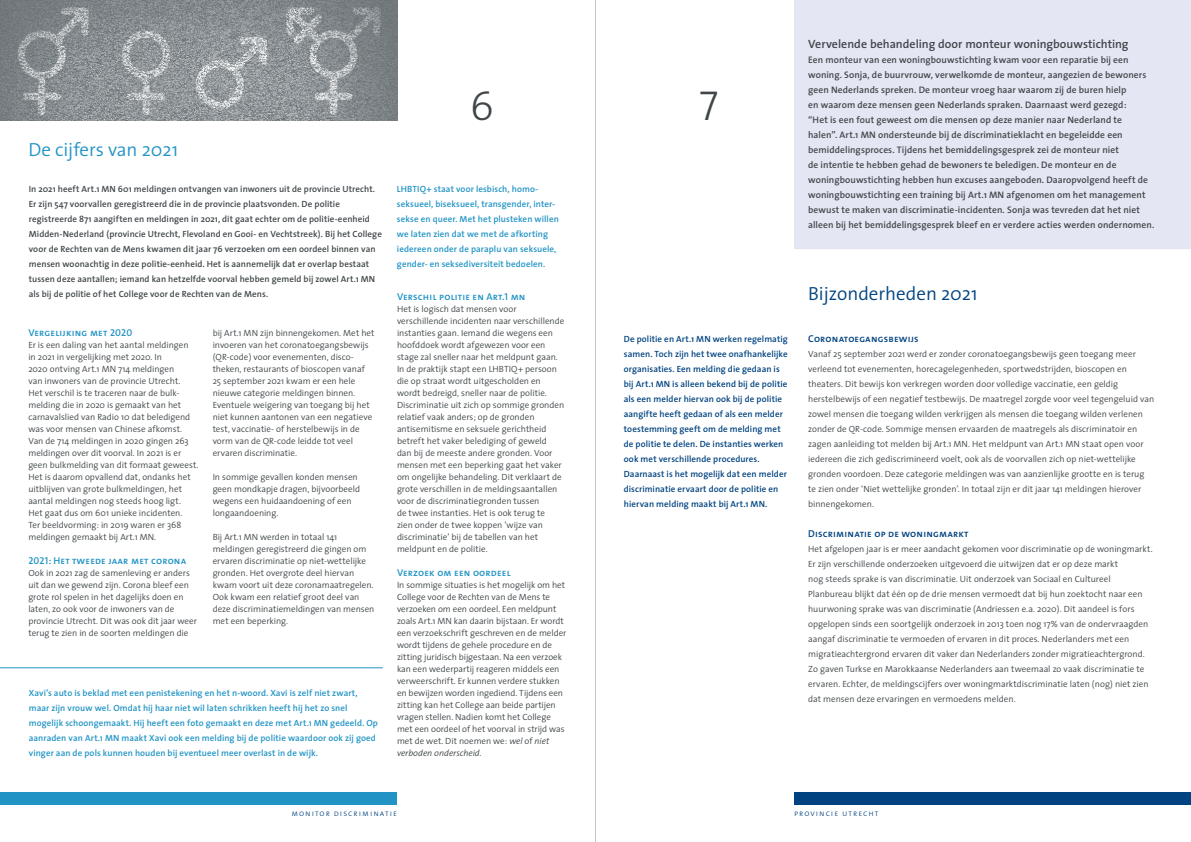
<style>
.page{position:relative;width:1191px;height:842px;background:#fff}
.page>*{position:absolute;margin:0;border:0;box-sizing:border-box;transform-origin:0 0}
.t1{font:42px "The Sans Light Caps";color:#404649}
.t2{font:300 19px "The Sans";color:#004380}
.t3{font:300 19px "The Sans";color:#2194c5}
.t4{font:600 12px "The Sans";color:#404649}
.t5{font:10px "The Sans Semi Bold Caps";letter-spacing:.02em;color:#2194c5}
.t6{font:10px "The Sans Semi Bold Caps";letter-spacing:.02em;color:#004380}
.t7{font:600 9.5px/15px "The Sans";letter-spacing:.01em;color:#404649}
.t8{font:300 9px/12px "The Sans";color:#404649}
.t9{font:600 9px/15px "The Sans";letter-spacing:.01em;color:#404649}
.t10{font:600 9px/15px "The Sans";letter-spacing:.01em;color:#2194c5}
.t11{font:600 9px/15px "The Sans";letter-spacing:.01em;color:#004380}
.t12{font:8.5px "The Sans Light Caps";letter-spacing:.12em;color:#004380}
.s1{font-style:italic}
</style>
<div class="page">
<hr style="left:595px;top:0;width:1px;height:842px;background:#c6c6c6">
<div style="left:794px;top:792px;width:397px;height:12px;background:#004380"></div>
<div style="left:0;top:792px;width:397px;height:12px;background:#2194c5"></div>
<div style="left:794px;top:0;width:397px;height:249px;background:#e4e7f3"></div>
<img style="left:0;top:0;width:397px;height:120px">
<hr style="left:0;top:667px;width:383px;height:1px;background:#2194c5">
<h2 class="t3" style="left:28px;top:134px;width:151px">De cijfers van 2021</h2>
<p class="t9" style="left:29px;top:181px;width:354px">In 2021 heeft Art.1 MN 601 meldingen ontvangen van inwoners uit de provincie Utrecht.<br>Er zijn 547 voorvallen geregistreerd die in de provincie plaatsvonden. De politie registreerde 871 aangiften en meldingen in 2021, dit gaat echter om de politie-eenheid Midden-Nederland (provincie Utrecht, Flevoland en Gooi- en Vechtstreek). Bij het College voor de Rechten van de Mens kwamen dit jaar 76 verzoeken om een oordeel binnen van mensen woonachtig in deze politie-eenheid. Het is aannemelijk dat er overlap bestaat tussen deze aantallen; iemand kan hetzelfde voorval hebben gemeld bij zowel Art.1 MN als bij de politie of het College voor de Rechten van de Mens.</p>
<p class="t5" style="left:28px;top:324px;width:105px">Vergelijking met 2020</p>
<p class="t8" style="left:28px;top:339px;width:172px">Er is een daling van het aantal meldingen<br>in 2021 in vergelijking met 2020. In<br>2020 ontving Art.1 MN 714 meldingen<br>van inwoners van de provincie Utrecht.<br>Het verschil is te traceren naar de bulk&shy;melding die in 2020 is gemaakt van het carnavalslied van Radio 10 dat beledigend was voor mensen van Chinese afkomst.<br>Van de 714 meldingen in 2020 gingen 263 meldingen over dit voorval. In 2021 is er geen bulkmelding van dit formaat geweest.<br>Het is daarom opvallend dat, ondanks het uitblijven van grote bulkmeldingen, het aantal meldingen nog steeds hoog ligt.<br>Het gaat dus om 601 unieke incidenten.<br>Ter beeldvorming: in 2019 waren er 368 meldingen gemaakt bij Art.1 MN.</p>
<p class="t5" style="left:28px;top:552px;width:159px">2021: Het tweede jaar met corona</p>
<p class="t8" style="left:28px;top:567px;width:170px">Ook in 2021 zag de samenleving er anders uit dan we gewend zijn. Corona bleef een grote rol spelen in het dagelijks doen en laten, zo ook voor de inwoners van de provincie Utrecht. Dit was ook dit jaar weer terug te zien in de soorten meldingen die</p>
<p class="t8" style="left:213px;top:327px;width:163px">bij Art.1 MN zijn binnengekomen. Met het invoeren van het coronatoegangsbewijs (QR-code) voor evenementen, disco&shy;theken, restaurants of bioscopen vanaf 25 september 2021 kwam er een hele nieuwe categorie meldingen binnen.<br>Eventuele weigering van toegang bij het niet kunnen aantonen van een negatieve test, vaccinatie- of herstelbewijs in de vorm van de QR-code leidde tot veel ervaren discriminatie.</p>
<p class="t8" style="left:213px;top:471px;width:149px">In sommige gevallen konden mensen geen mondkapje dragen, bijvoorbeeld wegens een huidaandoening of een longaandoening.</p>
<p class="t8" style="left:213px;top:531px;width:163px">Bij Art.1 MN werden in totaal 141 meldingen geregistreerd die gingen om ervaren discriminatie op niet-wettelijke gronden. Het overgrote deel hiervan kwam voort uit deze coronamaatregelen.<br>Ook kwam een relatief groot deel van deze discriminatiemeldingen van mensen met een beperking.</p>
<p class="t10" style="left:29px;top:685px;width:350px">Xavi’s auto is beklad met een penistekening en het n-woord. Xavi is zelf niet zwart, maar zijn vrouw wel. Omdat hij haar niet wil laten schrikken heeft hij het zo snel mogelijk schoongemaakt. Hij heeft een foto gemaakt en deze met Art.1 MN gedeeld. Op aanraden van Art.1 MN maakt Xavi ook een melding bij de politie waardoor ook zij goed vinger aan de pols kunnen houden bij eventueel meer overlast in de wijk.</p>
<h1 class="t1" style="left:470px;top:71px;width:26px">6</h1>
<h1 class="t1" style="left:699px;top:71px;width:20px">7</h1>
<p class="t10" style="left:397px;top:181px;width:163px">LHBTIQ+ staat voor lesbisch, homo&shy;seksueel, biseksueel, transgender, inter&shy;sekse en queer. Met het plusteken willen we laten zien dat we met de afkorting iedereen onder de paraplu van seksuele, gender- en seksediversiteit bedoelen.</p>
<p class="t5" style="left:397px;top:288px;width:130px">Verschil politie en Art.1 mn</p>
<p class="t8" style="left:397px;top:303px;width:169px">Het is logisch dat mensen voor verschillende incidenten naar verschillende instanties gaan. Iemand die wegens een hoofddoek wordt afgewezen voor een stage zal sneller naar het meldpunt gaan.<br>In de praktijk stapt een LHBTIQ+ persoon die op straat wordt uitgescholden en wordt bedreigd, sneller naar de politie.<br>Discriminatie uit zich op sommige gronden relatief vaak anders; op de gronden antisemitisme en seksuele gerichtheid betreft het vaker belediging of geweld<br>dan bij de meeste andere gronden. Voor mensen met een beperking gaat het vaker om ongelijke behandeling. Dit verklaart de grote verschillen in de meldingsaantallen voor de discriminatiegronden tussen<br>de twee instanties. Het is ook terug te<br>zien onder de twee koppen ‘wijze van discriminatie’ bij de tabellen van het meldpunt en de politie.</p>
<p class="t5" style="left:397px;top:564px;width:115px">Verzoek om een oordeel</p>
<p class="t8" style="left:397px;top:579px;width:171px">In sommige situaties is het mogelijk om het College voor de Rechten van de Mens te verzoeken om een oordeel. Een meldpunt zoals Art.1 MN kan daarin bijstaan. Er wordt een verzoekschrift geschreven en de melder wordt tijdens de gehele procedure en de zitting juridisch bijgestaan. Na een verzoek kan een wederpartij reageren middels een verweerschrift. Er kunnen verdere stukken en bewijzen worden ingediend. Tijdens een zitting kan het College aan beide partijen vragen stellen. Nadien komt het College met een oordeel of het voorval in strijd was met de wet. Dit noemen we: <span class="s1">wel</span> of <span class="s1">niet verboden onderscheid</span>.</p>
<p class="t11" style="left:624px;top:331px;width:165px">De politie en Art.1 MN werken regelmatig samen. Toch zijn het twee onafhankelijke organisaties. Een melding die gedaan is bij Art.1 MN is alleen bekend bij de politie als een melder hiervan ook bij de politie aangifte heeft gedaan of als een melder toestemming geeft om de melding met de politie te delen. De instanties werken ook met verschillende procedures.<br>Daarnaast is het mogelijk dat een melder discriminatie ervaart door de politie en hiervan melding maakt bij Art.1 MN.</p>
<h3 class="t4" style="left:808px;top:34px;width:322px">Vervelende behandeling door monteur woningbouwstichting</h3>
<p class="t7" style="left:808px;top:52px;width:348px">Een monteur van een woningbouwstichting kwam voor een reparatie bij een woning. Sonja, de buurvrouw, verwelkomde de monteur, aangezien de bewoners geen Nederlands spreken. De monteur vroeg haar waarom zij de buren hielp<br>en waarom deze mensen geen Nederlands spraken. Daarnaast werd gezegd:<br>“Het is een fout geweest om die mensen op deze manier naar Nederland te<br>halen”. Art.1 MN ondersteunde bij de discriminatieklacht en begeleidde een bemiddelingsproces. Tijdens het bemiddelingsgesprek zei de monteur niet<br>de intentie te hebben gehad de bewoners te beledigen. De monteur en de woningbouwstichting hebben hun excuses aangeboden. Daaropvolgend heeft de woningbouwstichting een training bij Art.1 MN afgenomen om het management bewust te maken van discriminatie-incidenten. Sonja was tevreden dat het niet alleen bij het bemiddelingsgesprek bleef en er verdere acties werden ondernomen.</p>
<h2 class="t2" style="left:808px;top:278px;width:171px">Bijzonderheden 2021</h2>
<p class="t6" style="left:808px;top:330px;width:112px">Coronatoegangsbewijs</p>
<p class="t8" style="left:808px;top:346px;width:348px;line-height:15px">Vanaf 25 september 2021 werd er zonder coronatoegangsbewijs geen toegang meer verleend tot evenementen, horecagelegenheden, sportwedstrijden, bioscopen en theaters. Dit bewijs kon verkregen worden door volledige vaccinatie, een geldig herstelbewijs of een negatief testbewijs. De maatregel zorgde voor veel tegengeluid van zowel mensen die toegang wilden verkrijgen als mensen die toegang wilden verlenen zonder de QR-code. Sommige mensen ervaarden de maatregels als discriminatoir en zagen aanleiding tot melden bij Art.1 MN. Het meldpunt van Art.1 MN staat open voor iedereen die zich gediscrimineerd voelt, ook als de voorvallen zich op niet-wettelijke gronden voordoen. Deze categorie meldingen was van aanzienlijke grootte en is terug te zien onder ‘Niet wettelijke gronden’. In totaal zijn er dit jaar 141 meldingen hierover binnengekomen.</p>
<p class="t6" style="left:808px;top:525px;width:162px">Discriminatie op de woningmarkt</p>
<p class="t8" style="left:808px;top:541px;width:346px;line-height:15px">Het afgelopen jaar is er meer aandacht gekomen voor discriminatie op de woningmarkt.<br>Er zijn verschillende onderzoeken uitgevoerd die uitwijzen dat er op deze markt<br>nog steeds sprake is van discriminatie. Uit onderzoek van Sociaal en Cultureel Planbureau blijkt dat één op de drie mensen vermoedt dat bij hun zoektocht naar een huurwoning sprake was van discriminatie (Andriessen e.a. 2020). Dit aandeel is fors opgelopen sinds een soortgelijk onderzoek in 2013 toen nog 17% van de ondervraagden aangaf discriminatie te vermoeden of ervaren in dit proces. Nederlanders met een migratieachtergrond ervaren dit vaker dan Nederlanders zonder migratieachtergrond.<br>Zo gaven Turkse en Marokkaanse Nederlanders aan tweemaal zo vaak discriminatie te ervaren. Echter, de meldingscijfers over woningmarktdiscriminatie laten (nog) niet zien dat mensen deze ervaringen en vermoedens melden.</p>
<p class="t12" style="left:291px;top:806px;width:107px">monitor discriminatie</p>
<p class="t12" style="left:794px;top:806px;width:86px">provincie utrecht</p>
</div>
